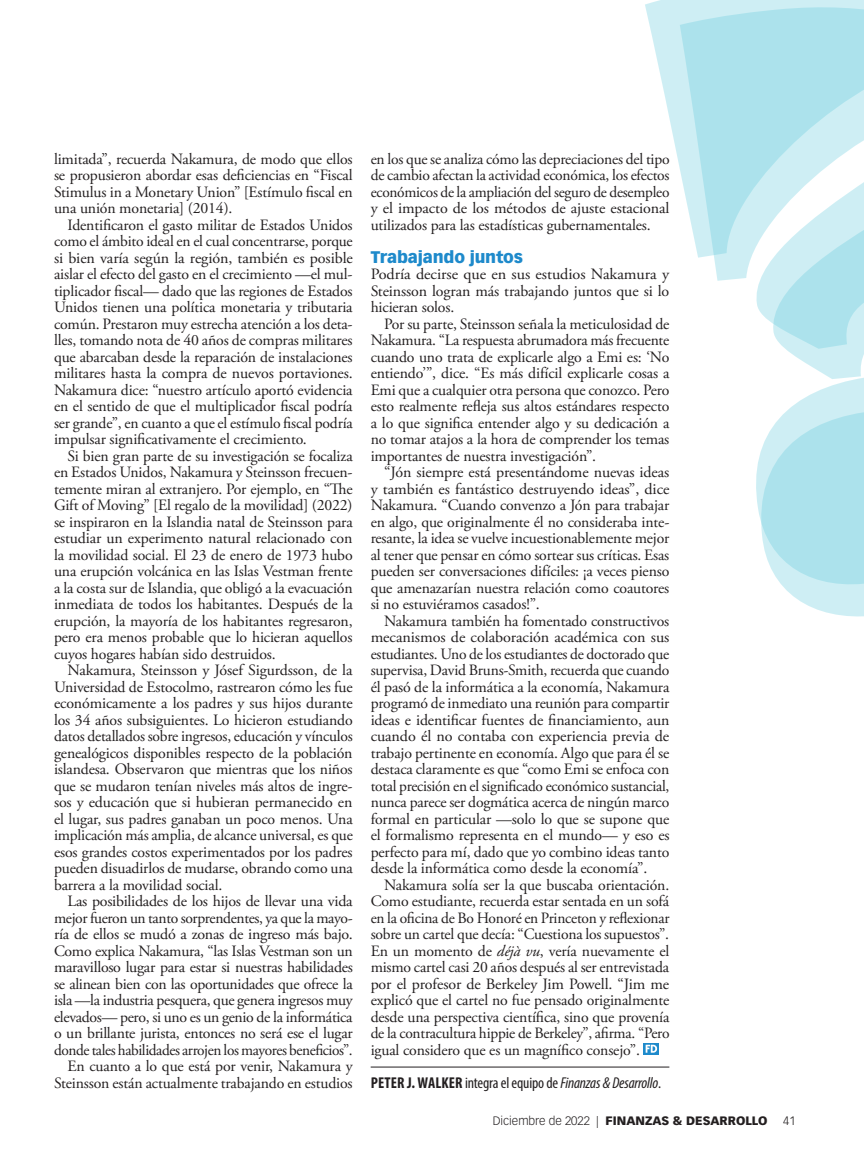
<style>
.page{position:relative;width:864px;height:1161px;background:#fff}
.page>*{position:absolute;margin:0;border:0;box-sizing:border-box;transform-origin:0 0}
.GLOBAL_-_Subhead{font:900 16.5px "Vectora LT Std";letter-spacing:-.01em;color:#1e8acb}
.GLOBAL_-_Body_Copy{font:15.75px/16.5px "Adobe Garamond Pro";letter-spacing:-.01em;color:#231f20;text-align:justify}
.GLOBAL_-_Author_Bio{font:italic condensed 15.75px "Myriad Pro";letter-spacing:-.01em;color:#231f20}
.t1{font:900 12px "Vectora LT Std";color:#231f20}
.t2{font:300 12px "Vectora LT Std";color:#231f20}
.s1{font-style:italic}
.s2{font-weight:700;font-style:normal}
.s3{font-style:normal}
.s4{font-weight:300}
</style>
<div class="page">
<hr style="left:371px;top:1067px;width:298px;height:1px;background:#231f20">
<svg style="left:644px;top:1043px;width:15px;height:11px"></svg>
<svg style="left:646px;top:1045px;width:11px;height:8px"></svg>
<svg style="left:645px;top:0;width:35px;height:169px"></svg>
<svg style="left:680px;top:0;width:184px;height:617px"></svg>
<p class="GLOBAL_-_Body_Copy" style="left:54px;top:151px;width:300px">limitada”, recuerda Nakamura, de modo que ellos se propusieron abordar esas deficiencias en “Fiscal Stimulus in a Monetary Union” [Estímulo fiscal en una unión monetaria] (2014).</p>
<p class="GLOBAL_-_Body_Copy" style="left:54px;top:217px;width:300px;text-indent:14px">Identificaron el gasto militar de Estados Unidos como el ámbito ideal en el cual concentrarse, porque si bien varía según la región, también es posible aislar el efecto del gasto en el crecimiento —el mul‑ tiplicador fiscal— dado que las regiones de Estados Unidos tienen una política monetaria y tributaria común. Prestaron muy estrecha atención a los deta‑ lles, tomando nota de 40 años de compras militares que abarcaban desde la reparación de instalaciones militares hasta la compra de nuevos portaviones.<br>Nakamura dice: “nuestro artículo aportó evidencia en el sentido de que el multiplicador fiscal podría ser grande”, en cuanto a que el estímulo fiscal podría impulsar significativamente el crecimiento.</p>
<p class="GLOBAL_-_Body_Copy" style="left:54px;top:448px;width:300px;text-indent:14px">Si bien gran parte de su investigación se focaliza en Estados Unidos, Nakamura y Steinsson frecuen‑ temente miran al extranjero. Por ejemplo, en “The Gift of Moving” [El regalo de la movilidad] (2022) se inspiraron en la Islandia natal de Steinsson para estudiar un experimento natural relacionado con la movilidad social. El 23 de enero de 1973 hubo una erupción volcánica en las Islas Vestman frente a la costa sur de Islandia, que obligó a la evacuación inmediata de todos los habitantes. Después de la erupción, la mayoría de los habitantes regresaron, pero era menos probable que lo hicieran aquellos cuyos hogares habían sido destruidos.</p>
<p class="GLOBAL_-_Body_Copy" style="left:54px;top:662px;width:300px;text-indent:14px">Nakamura, Steinsson y Jósef Sigurdsson, de la Universidad de Estocolmo, rastrearon cómo les fue económicamente a los padres y sus hijos durante los 34 años subsiguientes. Lo hicieron estudiando datos detallados sobre ingresos, educación y vínculos genealógicos disponibles respecto de la población islandesa. Observaron que mientras que los niños que se mudaron tenían niveles más altos de ingre‑ sos y educación que si hubieran permanecido en el lugar, sus padres ganaban un poco menos. Una implicación más amplia, de alcance universal, es que esos grandes costos experimentados por los padres pueden disuadirlos de mudarse, obrando como una barrera a la movilidad social.</p>
<p class="GLOBAL_-_Body_Copy" style="left:54px;top:893px;width:300px;text-indent:14px">Las posibilidades de los hijos de llevar una vida mejor fueron un tanto sorprendentes, ya que la mayo‑ ría de ellos se mudó a zonas de ingreso más bajo.<br>Como explica Nakamura, “las Islas Vestman son un maravilloso lugar para estar si nuestras habilidades se alinean bien con las oportunidades que ofrece la isla —la industria pesquera, que genera ingresos muy elevados— pero, si uno es un genio de la informática o un brillante jurista, entonces no será ese el lugar donde tales habilidades arrojen los mayores beneficios”.</p>
<p class="GLOBAL_-_Body_Copy" style="left:54px;top:1058px;width:300px;text-align:right">En cuanto a lo que está por venir, Nakamura y<br>Steinsson están actualmente trabajando en estudios</p>
<p class="GLOBAL_-_Body_Copy" style="left:371px;top:151px;width:300px">en los que se analiza cómo las depreciaciones del tipo de cambio afectan la actividad económica, los efectos económicos de la ampliación del seguro de desempleo y el impacto de los métodos de ajuste estacional utilizados para las estadísticas gubernamentales.</p>
<p class="GLOBAL_-_Subhead" style="left:371px;top:246px;width:154px">Trabajando juntos</p>
<p class="GLOBAL_-_Body_Copy" style="left:371px;top:266px;width:300px">Podría decirse que en sus estudios Nakamura y Steinsson logran más trabajando juntos que si lo hicieran solos.</p>
<p class="GLOBAL_-_Body_Copy" style="left:371px;top:316px;width:300px;text-indent:14px">Por su parte, Steinsson señala la meticulosidad de Nakamura. “La respuesta abrumadora más frecuente cuando uno trata de explicarle algo a Emi es: ‘No entiendo’”, dice. “Es más difícil explicarle cosas a Emi que a cualquier otra persona que conozco. Pero esto realmente refleja sus altos estándares respecto a lo que significa entender algo y su dedicación a no tomar atajos a la hora de comprender los temas importantes de nuestra investigación”.</p>
<p class="GLOBAL_-_Body_Copy" style="left:371px;top:464px;width:300px;text-indent:14px">“Jón siempre está presentándome nuevas ideas y también es fantástico destruyendo ideas”, dice Nakamura. “Cuando convenzo a Jón para trabajar en algo, que originalmente él no consideraba inte‑ resante, la idea se vuelve incuestionablemente mejor al tener que pensar en cómo sortear sus críticas. Esas pueden ser conversaciones difíciles: ¡a veces pienso que amenazarían nuestra relación como coautores si no estuviéramos casados!”.</p>
<p class="GLOBAL_-_Body_Copy" style="left:371px;top:613px;width:300px;text-indent:14px">Nakamura también ha fomentado constructivos mecanismos de colaboración académica con sus estudiantes. Uno de los estudiantes de doctorado que supervisa, David Bruns-Smith, recuerda que cuando él pasó de la informática a la economía, Nakamura programó de inmediato una reunión para compartir ideas e identificar fuentes de financiamiento, aun cuando él no contaba con experiencia previa de trabajo pertinente en economía. Algo que para él se destaca claramente es que “como Emi se enfoca con total precisión en el significado económico sustancial, nunca parece ser dogmática acerca de ningún marco formal en particular —solo lo que se supone que el formalismo representa en el mundo— y eso es perfecto para mí, dado que yo combino ideas tanto desde la informática como desde la economía”.</p>
<p class="GLOBAL_-_Body_Copy" style="left:371px;top:877px;width:300px;text-indent:14px">Nakamura solía ser la que buscaba orientación.<br>Como estudiante, recuerda estar sentada en un sofá en la oficina de Bo Honoré en Princeton y reflexionar sobre un cartel que decía: “Cuestiona los supuestos”.<br>En un momento de <span class="s1">déjà vu</span>, vería nuevamente el mismo cartel casi 20 años después al ser entrevistada por el profesor de Berkeley Jim Powell. “Jim me explicó que el cartel no fue pensado originalmente desde una perspectiva científica, sino que provenía de la contracultura hippie de Berkeley”, afirma. “Pero igual considero que es un magnífico consejo”.</p>
<p class="GLOBAL_-_Author_Bio" style="left:371px;top:1073px;width:292px"><span class="s2">PETER J. WALKER</span> <span class="s3">integra el equipo de</span> Finanzas &amp; Desarrollo<span class="s3">.</span></p>
<p class="t1" style="left:493px;top:1113px;width:276px"><span class="s4">Diciembre de 2022 |</span> FINANZAS &amp; DESARROLLO</p>
<p class="t2" style="left:783px;top:1114px;width:14px">41</p>
</div>
